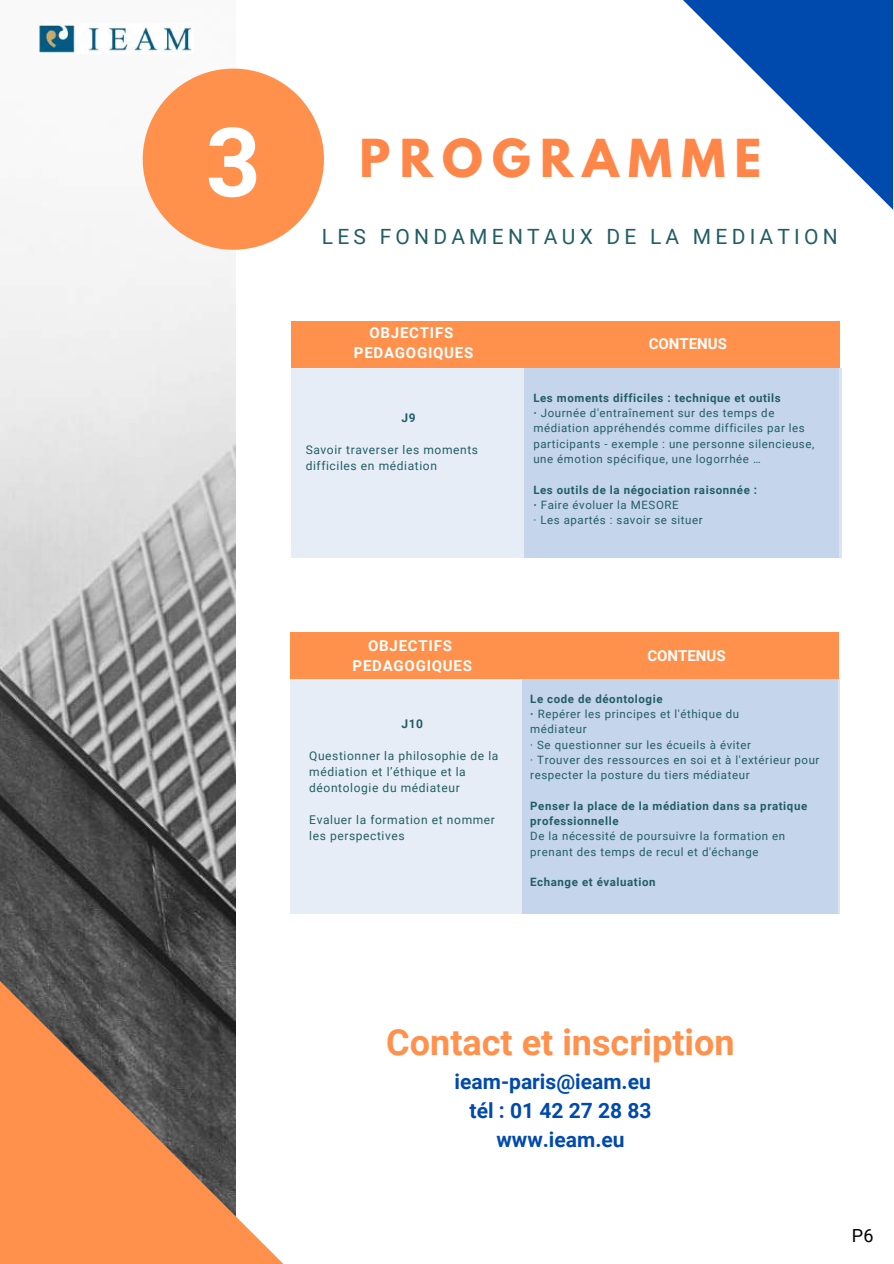
<style>
.page{position:relative;width:894px;height:1264px;background:#fff}
.page>*{position:absolute;margin:0;border:0;box-sizing:border-box;transform-origin:0 0}
.t1{font:700 96.15px "Roboto";color:#fff}
.t2{font:700 46.35px "League Spartan";letter-spacing:.2em;color:#ff8649}
.t3{font:700 36px "Roboto";color:#ff914d}
.t4{font:700 21px "Roboto";color:#004aad}
.t5{font:21px "Roboto";letter-spacing:.2em;color:#225e64}
.t6{font:18px "Roboto";color:#000}
.t7{font:700 15px/20.2px "Roboto";letter-spacing:.05em;color:#fff;text-align:center}
.t8{font:700 15px "Roboto";color:#fff}
.t9{font:12px/16px "Roboto";letter-spacing:.05em;color:#225e64}
.t10{font:700 12px "Roboto";color:#225e64}
.t11{font:11.55px/15.3px "Roboto";letter-spacing:.05em;color:#225e64}
.t12{font:700 11.55px/15.3px "Roboto";letter-spacing:.05em;color:#225e64}
.s1{font-weight:700}
</style>
<div class="page">
<img style="left:0;top:53px;width:235px;height:754px">
<svg style="left:143px;top:69px;width:181px;height:181px"></svg>
<div style="left:291px;top:321px;width:548px;height:46px;background:#ff914d"></div>
<svg style="left:683px;top:0;width:209px;height:209px"></svg>
<div style="left:292px;top:368px;width:546px;height:189px;background:#e7edf7"></div>
<div style="left:524px;top:368px;width:317px;height:189px;background:#c5d5ec"></div>
<div style="left:290px;top:678px;width:547px;height:235px;background:#e7edf7"></div>
<div style="left:522px;top:677px;width:317px;height:236px;background:#c5d5ec"></div>
<div style="left:290px;top:632px;width:549px;height:46px;background:#ff914d"></div>
<svg style="left:0;top:807px;width:559px;height:456px"></svg>
<img style="left:38px;top:23px;width:154px;height:30px">
<h1 class="t1" style="left:206px;top:107px;width:57px">3</h1>
<h2 class="t2" style="left:359px;top:135px;width:403px">PROGRAMME</h2>
<h3 class="t5" style="left:322px;top:224px;width:517px">LES FONDAMENTAUX DE LA MEDIATION</h3>
<p class="t7" style="left:354px;top:323px;width:121px">OBJECTIFS<br>PEDAGOGIQUES</p>
<p class="t8" style="left:648px;top:334px;width:80px">CONTENUS</p>
<p class="t10" style="left:401px;top:410px;width:16px">J9</p>
<p class="t9" style="left:305px;top:441px;width:174px">Savoir traverser les moments difficiles en médiation</p>
<p class="t11" style="left:533px;top:390px;width:282px"><span class="s1">Les moments difficiles : technique et outils<br>·</span> Journée d'entraînement sur des temps de médiation appréhendés comme difficiles par les participants - exemple : une personne silencieuse, une émotion spécifique, une logorrhée …</p>
<p class="t11" style="left:533px;top:482px;width:225px"><span class="s1">Les outils de la négociation raisonnée : ·</span> Faire évoluer la MESORE<br>· Les apartés : savoir se situer</p>
<p class="t7" style="left:352px;top:635px;width:121px">OBJECTIFS<br>PEDAGOGIQUES</p>
<p class="t8" style="left:647px;top:647px;width:80px">CONTENUS</p>
<p class="t10" style="left:401px;top:717px;width:23px">J10</p>
<p class="t9" style="left:309px;top:748px;width:191px">Questionner la philosophie de la médiation et l’éthique et la déontologie du médiateur</p>
<p class="t9" style="left:309px;top:812px;width:187px">Evaluer la formation et nommer les perspectives</p>
<p class="t11" style="left:530px;top:691px;width:291px"><span class="s1">Le code de déontologie<br>·</span> Repérer les principes et l'éthique du<br>médiateur<br>· Se questionner sur les écueils à éviter<br>· Trouver des ressources en soi et à l'extérieur pour respecter la posture du tiers médiateur</p>
<p class="t12" style="left:530px;top:798px;width:278px">Penser la place de la médiation dans sa pratique professionnelle</p>
<p class="t11" style="left:530px;top:828px;width:256px">De la nécessité de poursuivre la formation en prenant des temps de recul et d'échange</p>
<p class="t12" style="left:530px;top:874px;width:127px">Echange et évaluation</p>
<h3 class="t3" style="left:386px;top:1021px;width:350px">Contact et inscription</h3>
<h3 class="t4" style="left:454px;top:1069px;width:198px">ieam-paris@ieam.eu</h3>
<h3 class="t4" style="left:469px;top:1098px;width:183px">tél : 01 42 27 28 83</h3>
<h3 class="t4" style="left:496px;top:1127px;width:129px">www.ieam.eu</h3>
<h3 class="t6" style="left:851px;top:1225px;width:23px">P6</h3>
</div>
